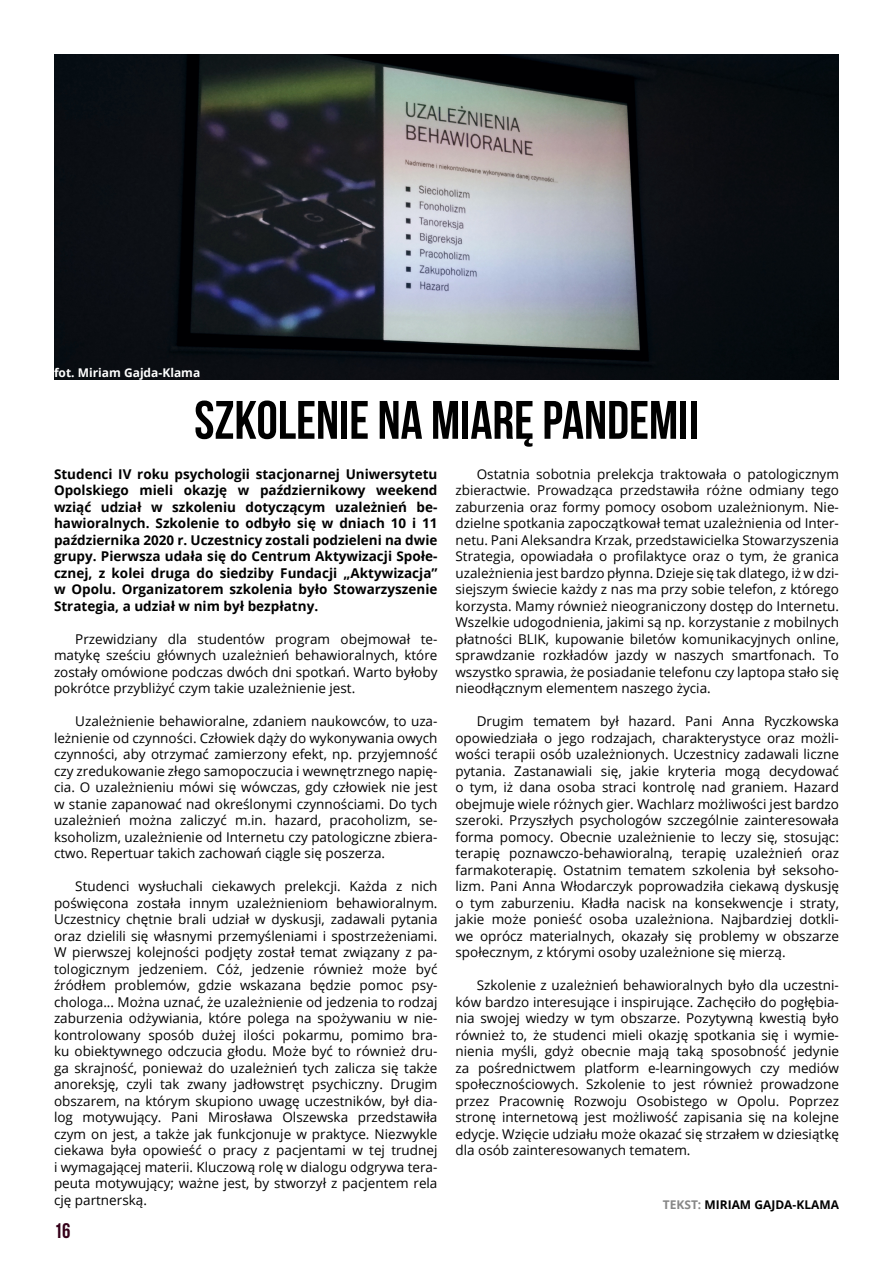
<style>
.page{position:relative;width:893px;height:1263px;background:#fff}
.page>*{position:absolute;margin:0;border:0;box-sizing:border-box;transform-origin:0 0}
.t1{font:700 54px "Bebas Neue";color:#000}
.t2{font:700 21px "Bebas Neue";color:#350019}
.t3{font:13.5px/16.5px "Open Sans";color:#000;text-align:justify}
.t4{font:700 13.5px/16.5px "Open Sans";color:#000;text-align:justify}
.t5{font:700 12px "Open Sans";color:#000}
.t6{font:700 12px "Open Sans";color:#fff}
.s1{color:#878787}
</style>
<div class="page">
<img style="left:54px;top:54px;width:784px;height:326px">
<p class="t6" style="left:54px;top:365px;width:148px">fot. Miriam Gajda-Klama</p>
<h1 class="t1" style="left:194px;top:390px;width:506px">SZKOLENIE NA MIARĘ PANDEMII</h1>
<p class="t4" style="left:54px;top:465px;width:385px">Studenci IV roku psychologii stacjonarnej Uniwersytetu Opolskiego mieli okazję w październikowy weekend wziąć udział w szkoleniu dotyczącym uzależnień be&shy;hawioralnych. Szkolenie to odbyło się w dniach 10 i 11 października 2020 r. Uczestnicy zostali podzieleni na dwie grupy. Pierwsza udała się do Centrum Aktywizacji Społe&shy;cznej, z kolei druga do siedziby Fundacji „Aktywizacja” w Opolu. Organizatorem szkolenia było Stowarzyszenie Strategia, a udział w nim był bezpłatny.</p>
<p class="t3" style="left:54px;top:630px;width:385px;text-indent:21px">Przewidziany dla studentów program obejmował te&shy;matykę sześciu głównych uzależnień behawioralnych, które zostały omówione podczas dwóch dni spotkań. Warto byłoby pokrótce przybliżyć czym takie uzależnienie jest.</p>
<p class="t3" style="left:54px;top:713px;width:385px;text-indent:21px">Uzależnienie behawioralne, zdaniem naukowców, to uza&shy;leżnienie od czynności. Człowiek dąży do wykonywania owych czynności, aby otrzymać zamierzony efekt, np. przyjemność czy zredukowanie złego samopoczucia i wewnętrznego napię&shy;cia. O uzależnieniu mówi się wówczas, gdy człowiek nie jest w stanie zapanować nad określonymi czynnościami. Do tych uzależnień można zaliczyć m.in. hazard, pracoholizm, se&shy;ksoholizm, uzależnienie od Internetu czy patologiczne zbiera&shy;ctwo. Repertuar takich zachowań ciągle się poszerza.</p>
<p class="t3" style="left:54px;top:878px;width:385px;text-indent:21px">Studenci wysłuchali ciekawych prelekcji. Każda z nich poświęcona została innym uzależnieniom behawioralnym.<br>Uczestnicy chętnie brali udział w dyskusji, zadawali pytania oraz dzielili się własnymi przemyśleniami i spostrzeżeniami.<br>W pierwszej kolejności podjęty został temat związany z pa&shy;tologicznym jedzeniem. Cóż, jedzenie również może być źródłem problemów, gdzie wskazana będzie pomoc psy&shy;chologa... Można uznać, że uzależnienie od jedzenia to rodzaj zaburzenia odżywiania, które polega na spożywaniu w nie&shy;kontrolowany sposób dużej ilości pokarmu, pomimo bra&shy;ku obiektywnego odczucia głodu. Może być to również dru&shy;ga skrajność, ponieważ do uzależnień tych zalicza się także anoreksję, czyli tak zwany jadłowstręt psychiczny. Drugim obszarem, na którym skupiono uwagę uczestników, był dia&shy;log motywujący. Pani Mirosława Olszewska przedstawiła czym on jest, a także jak funkcjonuje w praktyce. Niezwykle ciekawa była opowieść o pracy z pacjentami w tej trudnej i wymagającej materii. Kluczową rolę w dialogu odgrywa tera&shy;peuta motywujący; ważne jest, by stworzył z pacjentem rela cję partnerską.</p>
<p class="t3" style="left:455px;top:465px;width:385px;text-indent:21px">Ostatnia sobotnia prelekcja traktowała o patologicznym zbieractwie. Prowadząca przedstawiła różne odmiany tego zaburzenia oraz formy pomocy osobom uzależnionym. Nie&shy;dzielne spotkania zapoczątkował temat uzależnienia od Inter&shy;netu. Pani Aleksandra Krzak, przedstawicielka Stowarzyszenia Strategia, opowiadała o profilaktyce oraz o tym, że granica uzależnienia jest bardzo płynna. Dzieje się tak dlatego, iż w dzi&shy;siejszym świecie każdy z nas ma przy sobie telefon, z którego korzysta. Mamy również nieograniczony dostęp do Internetu.<br>Wszelkie udogodnienia, jakimi są np. korzystanie z mobilnych płatności BLIK, kupowanie biletów komunikacyjnych online, sprawdzanie rozkładów jazdy w naszych smartfonach. To wszystko sprawia, że posiadanie telefonu czy laptopa stało się nieodłącznym elementem naszego życia.</p>
<p class="t3" style="left:455px;top:713px;width:385px;text-indent:21px">Drugim tematem był hazard. Pani Anna Ryczkowska opowiedziała o jego rodzajach, charakterystyce oraz możli&shy;wości terapii osób uzależnionych. Uczestnicy zadawali liczne pytania. Zastanawiali się, jakie kryteria mogą decydować o tym, iż dana osoba straci kontrolę nad graniem. Hazard obejmuje wiele różnych gier. Wachlarz możliwości jest bardzo szeroki. Przyszłych psychologów szczególnie zainteresowała forma pomocy. Obecnie uzależnienie to leczy się, stosując: terapię poznawczo-behawioralną, terapię uzależnień oraz farmakoterapię. Ostatnim tematem szkolenia był seksoho&shy;lizm. Pani Anna Włodarczyk poprowadziła ciekawą dyskusję o tym zaburzeniu. Kładła nacisk na konsekwencje i straty, jakie może ponieść osoba uzależniona. Najbardziej dotkli&shy;we oprócz materialnych, okazały się problemy w obszarze społecznym, z którymi osoby uzależnione się mierzą.</p>
<p class="t3" style="left:455px;top:977px;width:385px;text-indent:21px">Szkolenie z uzależnień behawioralnych było dla uczestni&shy;ków bardzo interesujące i inspirujące. Zachęciło do pogłębia&shy;nia swojej wiedzy w tym obszarze. Pozytywną kwestią było również to, że studenci mieli okazję spotkania się i wymie&shy;nienia myśli, gdyż obecnie mają taką sposobność jedynie za pośrednictwem platform e-learningowych czy mediów społecznościowych. Szkolenie to jest również prowadzone przez Pracownię Rozwoju Osobistego w Opolu. Poprzez stronę internetową jest możliwość zapisania się na kolejne edycje. Wzięcie udziału może okazać się strzałem w dziesiątkę dla osób zainteresowanych tematem.</p>
<p class="t5" style="left:663px;top:1196px;width:178px"><span class="s1">TEKST:</span> MIRIAM GAJDA-KLAMA</p>
<h2 class="t2" style="left:54px;top:1219px;width:18px">16</h2>
</div>
